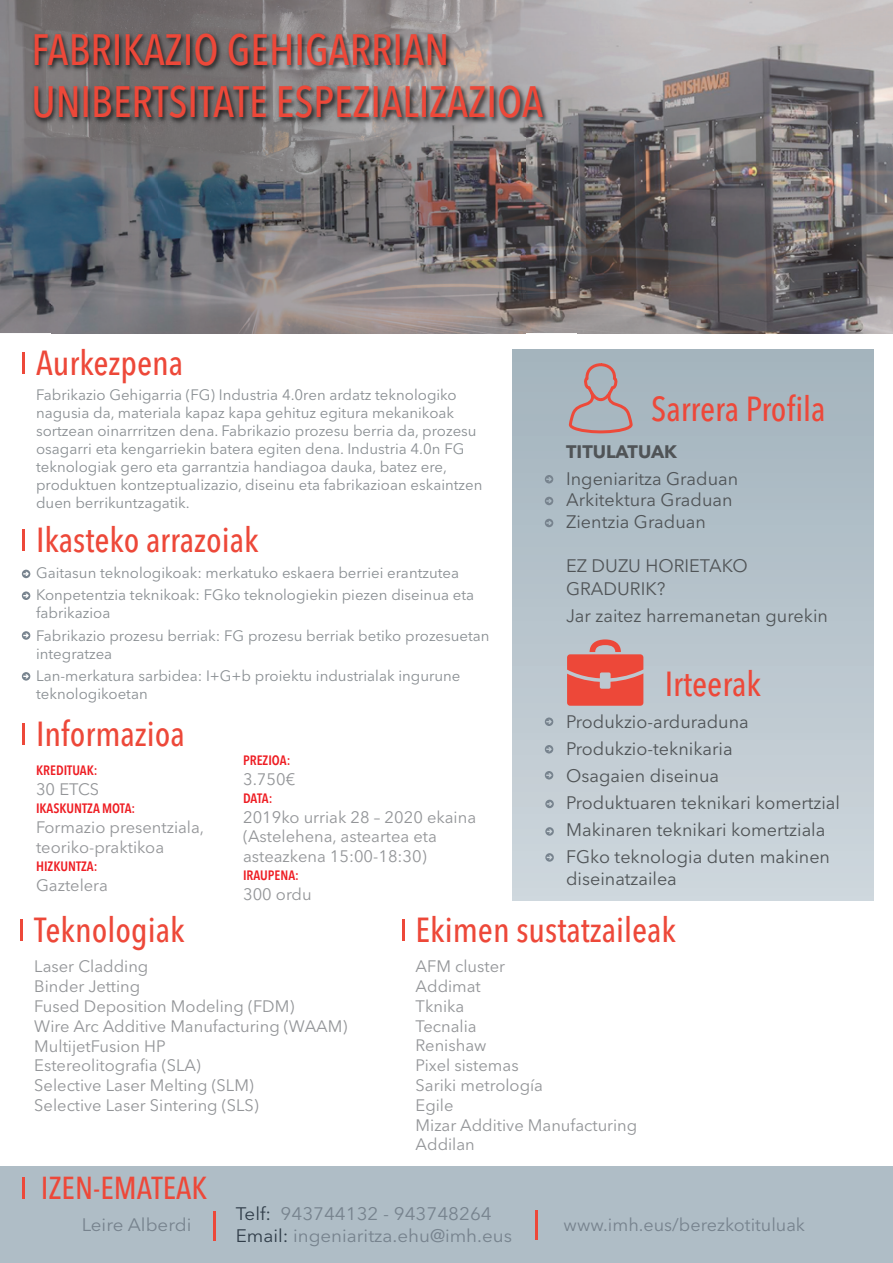
<style>
.page{position:relative;width:893px;height:1263px;background:#fff}
.page>*{position:absolute;margin:0;border:0;box-sizing:border-box;transform-origin:0 0}
.t1{font:500 condensed 43.5px/52.2px "Avenir Next LT Pro";color:#ed4839}
.t2{font:500 condensed 34.5px "Avenir Next LT Pro";color:#ed4839}
.t3{font:500 condensed 31.5px "Avenir Next LT Pro";color:#ed4839}
.t4{font:18px/27px "Avenir Next LT Pro";color:#505457}
.t5{font:18px/21.6px "Avenir Next LT Pro";color:#77838e;scale:1.04 1}
.t6{font:18px "Avenir Next LT Pro";color:#77838e}
.t7{font:700 18px "Avenir Next LT Pro";color:#505457}
.t8{font:16.5px/19.8px "Avenir Next LT Pro";color:#939598}
.t9{font:15px/18px "Avenir Next LT Pro";color:#8a8f93}
.t10{font:600 condensed 13.5px "Avenir Next LT Pro";color:#ee1d23}
.s1{color:#313e4a}
</style>
<div class="page">
<img style="left:578px;top:0;width:315px;height:333px">
<img style="left:0;top:0;width:578px;height:47px">
<img style="left:526px;top:47px;width:52px;height:286px">
<img style="left:0;top:47px;width:52px;height:286px">
<img style="left:52px;top:137px;width:474px;height:196px">
<div style="left:0;top:1167px;width:893px;height:96px;background:#afbdc6"></div>
<hr style="left:23px;top:1177px;width:2px;height:21px;background:#ed4839">
<hr style="left:213px;top:1211px;width:2px;height:29px;background:#ed4839">
<hr style="left:535px;top:1210px;width:2px;height:29px;background:#ed4839">
<div style="left:513px;top:349px;width:360px;height:552px;background:linear-gradient(to bottom,#a2b3bd,#ced7dd)"></div>
<svg style="left:22px;top:570px;width:8px;height:8px"></svg>
<svg style="left:22px;top:591px;width:8px;height:9px"></svg>
<svg style="left:22px;top:631px;width:8px;height:9px"></svg>
<svg style="left:22px;top:672px;width:8px;height:9px"></svg>
<hr style="left:23px;top:530px;width:2px;height:21px;background:#ed4839">
<hr style="left:23px;top:352px;width:2px;height:21px;background:#ed4839">
<hr style="left:23px;top:723px;width:2px;height:21px;background:#ed4839">
<svg style="left:545px;top:717px;width:8px;height:9px"></svg>
<svg style="left:545px;top:745px;width:8px;height:8px"></svg>
<svg style="left:545px;top:771px;width:8px;height:8px"></svg>
<svg style="left:545px;top:800px;width:9px;height:8px"></svg>
<svg style="left:545px;top:827px;width:9px;height:9px"></svg>
<svg style="left:545px;top:853px;width:9px;height:9px"></svg>
<svg style="left:567px;top:639px;width:76px;height:67px"></svg>
<svg style="left:567px;top:362px;width:67px;height:100px"></svg>
<svg style="left:545px;top:475px;width:8px;height:8px"></svg>
<svg style="left:545px;top:497px;width:8px;height:8px"></svg>
<svg style="left:545px;top:519px;width:8px;height:8px"></svg>
<hr style="left:21px;top:919px;width:2px;height:22px;background:#ed4839">
<hr style="left:403px;top:919px;width:2px;height:21px;background:#ed4839">
<img style="left:27px;top:24px;width:535px;height:113px">
<h1 class="t1" style="left:31px;top:24px;width:513px">FABRIKAZIO GEHIGARRIAN<br>UNIBERTSITATE ESPEZIALIZAZIOA</h1>
<h2 class="t2" style="left:36px;top:342px;width:149px">Aurkezpena</h2>
<p class="t9" style="left:36px;top:385px;width:448px">Fabrikazio Gehigarria (FG) Industria 4.0ren ardatz teknologiko nagusia da, materiala kapaz kapa gehituz egitura mekanikoak sortzean oinarrritzen dena. Fabrikazio prozesu berria da, prozesu osagarri eta kengarriekin batera egiten dena. Industria 4.0n FG teknologiak gero eta garrantzia handiagoa dauka, batez ere, produktuen kontzeptualizazio, diseinu eta fabrikazioan eskaintzen duen berrikuntzagatik.</p>
<h2 class="t2" style="left:36px;top:519px;width:224px">Ikasteko arrazoiak</h2>
<p class="t9" style="left:36px;top:561px;width:440px;line-height:22.5px">Gaitasun teknologikoak: merkatuko eskaera berriei erantzutea<br>Konpetentzia teknikoak: FGko teknologiekin piezen diseinua eta</p>
<p class="t9" style="left:36px;top:602px;width:455px;line-height:22.5px">fabrikazioa<br>Fabrikazio prozesu berriak: FG prozesu berriak betiko prozesuetan</p>
<p class="t9" style="left:36px;top:642px;width:426px;line-height:22.5px">integratzea<br>Lan-merkatura sarbidea: I+G+b proiektu industrialak ingurune</p>
<p class="t9" style="left:36px;top:685px;width:113px">teknologikoetan</p>
<h2 class="t2" style="left:36px;top:713px;width:150px">Informazioa</h2>
<p class="t10" style="left:36px;top:762px;width:63px">KREDITUAK:</p>
<p class="t8" style="left:36px;top:779px;width:65px">30 ETCS</p>
<p class="t10" style="left:36px;top:800px;width:101px">IKASKUNTZA MOTA:</p>
<p class="t8" style="left:36px;top:817px;width:170px">Formazio presentziala, teoriko-praktikoa</p>
<p class="t10" style="left:36px;top:858px;width:63px">HIZKUNTZA:</p>
<p class="t8" style="left:36px;top:875px;width:73px">Gaztelera</p>
<p class="t10" style="left:243px;top:752px;width:49px">PREZIOA:</p>
<p class="t8" style="left:243px;top:769px;width:54px">3.750€</p>
<p class="t10" style="left:243px;top:790px;width:31px">DATA:</p>
<p class="t8" style="left:243px;top:807px;width:235px">2019ko urriak 28 – 2020 ekaina (Astelehena, asteartea eta asteazkena 15:00-18:30)</p>
<p class="t10" style="left:243px;top:867px;width:57px">IRAUPENA:</p>
<p class="t8" style="left:243px;top:884px;width:70px">300 ordu</p>
<h2 class="t2" style="left:651px;top:388px;width:176px">Sarrera Profila</h2>
<p class="t7" style="left:566px;top:440px;width:112px">TITULATUAK</p>
<p class="t4" style="left:566px;top:468px;width:174px;line-height:21.6px">Ingeniaritza Graduan<br>Arkitektura Graduan<br>Zientzia Graduan</p>
<p class="t4" style="left:566px;top:554px;width:183px;line-height:22.5px">EZ DUZU HORIETAKO<br>GRADURIK?</p>
<p class="t4" style="left:566px;top:602px;width:263px">Jar zaitez harremanetan gurekin</p>
<h2 class="t2" style="left:665px;top:663px;width:98px">Irteerak</h2>
<p class="t4" style="left:566px;top:709px;width:275px">Produkzio-arduraduna<br>Produkzio-teknikaria<br>Osagaien diseinua<br>Produktuaren teknikari komertzial<br>Makinaren teknikari komertziala<br>FGko teknologia duten makinen</p>
<p class="t4" style="left:566px;top:865px;width:112px">diseinatzailea</p>
<h2 class="t2" style="left:34px;top:909px;width:152px">Teknologiak</h2>
<p class="t8" style="left:34px;top:957px;width:315px">Laser Cladding<br>Binder Jetting<br>Fused Deposition Modeling (FDM)<br>Wire Arc Additive Manufacturing (WAAM)<br>MultijetFusion HP<br>Estereolitografia (SLA)<br>Selective Laser Melting (SLM)<br>Selective Laser Sintering (SLS)</p>
<h2 class="t2" style="left:416px;top:909px;width:262px">Ekimen sustatzaileak</h2>
<p class="t8" style="left:416px;top:956px;width:223px">AFM cluster<br>Addimat<br>Tknika<br>Tecnalia<br>Renishaw<br>Pixel sistemas<br>Sariki metrología<br>Egile<br>Mizar Additive Manufacturing<br>Addilan</p>
<h3 class="t3" style="left:41px;top:1169px;width:168px">IZEN-EMATEAK</h3>
<p class="t5" style="left:82px;top:1213px;width:107px">Leire Alberdi</p>
<p class="t5" style="left:236px;top:1203px;width:267px"><span class="s1">Telf:</span> 943744132 - 943748264<br><span class="s1">Email:</span> ingeniaritza.ehu@imh.eus</p>
<p class="t6" style="left:564px;top:1214px;width:243px">www.imh.eus/berezkotituluak</p>
</div>
